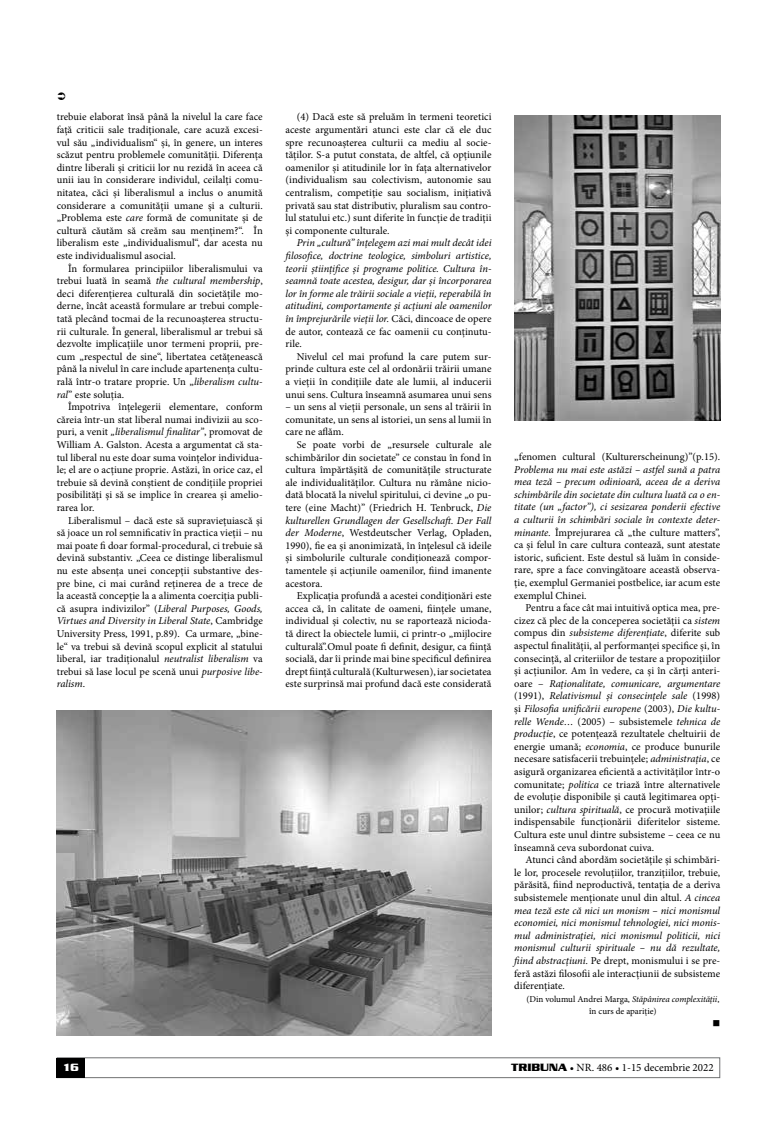
<style>
.page{position:relative;width:777px;height:1134px;background:#fff}
.page>*{position:absolute;margin:0;border:0;box-sizing:border-box;transform-origin:0 0}
.t1{font:11px "Minion Pro";color:#000}
.t2{font:700 11px "Serpentine D";color:#fff}
.t3{font:10.5px/12.6px "Minion Pro";color:#000;text-align:justify}
.t4{font:italic 10.5px/12.6px "Minion Pro";letter-spacing:-.005em;color:#000;text-align:justify}
.t5{font:10.5px "Wingdings";color:#000}
.t6{font:9px/12.6px "Minion Pro";letter-spacing:-.005em;color:#000;text-align:center}
.s1{font-style:italic}
.s2{font-style:normal}
.s3{font-family:"Serpentine D";font-weight:700}
</style>
<div class="page">
<img style="left:57px;top:710px;width:434px;height:325px">
<img style="left:514px;top:115px;width:206px;height:306px">
<div style="left:57px;top:1057px;width:663px;height:21px;border:1px solid #707172"></div>
<div style="left:57px;top:1058px;width:28px;height:20px;background:#000"></div>
<p class="t3" style="left:57px;top:111px;width:208px">trebuie elaborat însă până la nivelul la care face față criticii sale tradiționale, care acuză excesi&shy;vul său „individualism“ şi, în genere, un interes scăzut pentru problemele comunității. Diferența dintre liberali şi criticii lor nu rezidă în aceea că unii iau în considerare individul, ceilalți comu&shy;nitatea, căci şi liberalismul a inclus o anumită considerare a comunității umane şi a culturii. „Problema este <span class="s1">care</span> formă de comunitate şi de cultură căutăm să creăm sau menținem?“. În liberalism este „individualismul“, dar acesta nu este individualismul asocial.</p>
<p class="t3" style="left:57px;top:262px;width:208px;text-indent:11px">În formularea principiilor liberalismului va trebui luată în seamă <span class="s1">the cultural membership</span>, deci diferențierea culturală din societățile mo&shy;derne, încât această formulare ar trebui comple&shy;tată plecând tocmai de la recunoaşterea structu&shy;rii culturale. În general, liberalismul ar trebui să dezvolte implicațiile unor termeni proprii, pre&shy;cum „respectul de sine“, libertatea cetățenească până la nivelul în care include apartenența cultu&shy;rală într-o tratare proprie. Un „<span class="s1">liberalism cultu&shy;ral</span>” este soluția.</p>
<p class="t3" style="left:57px;top:401px;width:208px;text-indent:11px">Împotriva înțelegerii elementare, conform căreia într-un stat liberal numai indivizii au sco&shy;puri, a venit <span class="s1">„liberalismul finalitar”</span>, promovat de William A. Galston. Acesta a argumentat că sta&shy;tul liberal nu este doar suma voințelor individua&shy;le; el are o acțiune proprie. Astăzi, în orice caz, el trebuie să devină conştient de condițiile propriei posibilități şi să se implice în crearea şi amelio&shy;rarea lor.</p>
<p class="t3" style="left:57px;top:514px;width:208px;text-indent:11px">Liberalismul – dacă este să supraviețuiască şi să joace un rol semnificativ în practica vieții – nu mai poate fi doar formal-procedural, ci trebuie să devină substantiv. „Ceea ce distinge liberalismul nu este absența unei concepții substantive des&shy;pre bine, ci mai curând reținerea de a trece de la această concepție la a alimenta coerciția publi&shy;că asupra indivizilor” (<span class="s1">Liberal Purposes, Goods, Virtues and Diversity in Liberal State</span>, Cambridge University Press, 1991, p.89). Ca urmare, „bine&shy;le“ va trebui să devină scopul explicit al statului liberal, iar tradiționalul <span class="s1">neutralist liberalism</span> va trebui să lase locul pe scenă unui <span class="s1">purposive libe&shy;ralism</span>.</p>
<p class="t3" style="left:285px;top:111px;width:207px;text-indent:11px">(4) Dacă este să preluăm în termeni teoretici aceste argumentări atunci este clar că ele duc spre recunoașterea culturii ca mediu al socie&shy;tăților. S-a putut constata, de altfel, că opțiunile oamenilor şi atitudinile lor în fața alternativelor (individualism sau colectivism, autonomie sau centralism, competiție sau socialism, inițiativă privată sau stat distributiv, pluralism sau contro&shy;lul statului etc.) sunt diferite în funcție de tradiții şi componente culturale.</p>
<p class="t4" style="left:285px;top:237px;width:208px;text-indent:11px">Prin „cultură” înțelegem azi mai mult decât idei filosofice, doctrine teologice, simboluri artistice, teorii ştiințifice şi programe politice. Cultura în&shy;seamnă toate acestea, desigur, dar şi încorporarea lor în forme ale trăirii sociale a vieții, reperabilă în atitudini, comportamente şi acțiuni ale oamenilor în împrejurările vieții lor. <span class="s2">Căci, dincoace de opere de autor, contează ce fac oamenii cu conținutu&shy;rile.</span></p>
<p class="t3" style="left:285px;top:350px;width:208px;text-indent:11px">Nivelul cel mai profund la care putem sur&shy;prinde cultura este cel al ordonării trăirii umane a vieții în condițiile date ale lumii, al inducerii unui sens. Cultura înseamnă asumarea unui sens</p>
<p class="t3" style="left:285px;top:401px;width:208px">– un sens al vieții personale, un sens al trăirii în comunitate, un sens al istoriei, un sens al lumii în care ne aflăm.</p>
<p class="t3" style="left:285px;top:438px;width:208px;text-indent:11px">Se poate vorbi de „resursele culturale ale schimbărilor din societate” ce constau în fond în cultura împărtăşită de comunitățile structurate ale individualităților. Cultura nu rămâne nicio&shy;dată blocată la nivelul spiritului, ci devine „o pu&shy;tere (eine Macht)” (Friedrich H. Tenbruck, <span class="s1">Die kulturellen Grundlagen der Gesellschaft. Der Fall der Moderne</span>, Westdeutscher Verlag, Opladen, 1990), fie ea şi anonimizată, în înțelesul că ideile şi simbolurile culturale condiționează compor&shy;tamentele şi acțiunile oamenilor, fiind imanente acestora.</p>
<p class="t3" style="left:285px;top:590px;width:207px;text-indent:11px">Explicația profundă a acestei condiționări este accea că, în calitate de oameni, ființele umane, individual şi colectiv, nu se raportează nicioda&shy;tă direct la obiectele lumii, ci printr-o „mijlocire culturală”.Omul poate fi definit, desigur, ca ființă socială, dar îi prinde mai bine specificul definirea drept ființă culturală (Kulturwesen), iar societatea este surprinsă mai profund dacă este considerată</p>
<p class="t3" style="left:514px;top:450px;width:207px">„fenomen cultural (Kulturerscheinung)”(p.15).</p>
<p class="t3" style="left:514px;top:463px;width:208px"><span class="s1">Problema nu mai este astăzi – astfel sună a patra mea teză – precum odinioară, aceea de a deriva schimbările din societate din cultura luată ca o en&shy;titate (un „factor”), ci sesizarea ponderii efective a culturii în schimbări sociale în contexte deter&shy;minante.</span> Împrejurarea că „the culture matters”, ca şi felul în care cultura contează, sunt atestate istoric, suficient. Este destul să luăm în conside&shy;rare, spre a face convingătoare această observa&shy;ție, exemplul Germaniei postbelice, iar acum este exemplul Chinei.</p>
<p class="t3" style="left:514px;top:602px;width:207px;text-indent:11px">Pentru a face cât mai intuitivă optica mea, pre&shy;cizez că plec de la conceperea societății ca <span class="s1">sistem </span>compus din <span class="s1">subsisteme diferențiate</span>, diferite sub aspectul finalității, al performanței specifice şi, în consecință, al criteriilor de testare a propozițiilor şi acțiunilor. Am în vedere, ca şi în cărți anteri&shy;oare – <span class="s1">Raționalitate, comunicare, argumentare </span>(1991), <span class="s1">Relativismul şi consecințele sale</span> (1998) şi <span class="s1">Filosofia unificării europene</span> (2003), <span class="s1">Die kultu&shy;relle Wende…</span> (2005) – subsistemele <span class="s1">tehnica de producție</span>, ce potențează rezultatele cheltuirii de energie umană; <span class="s1">economia</span>, ce produce bunurile necesare satisfacerii trebuințele; <span class="s1">administrația</span>, ce asigură organizarea eficientă a activităților într-o comunitate; <span class="s1">politica</span> ce triază între alternativele de evoluție disponibile şi caută legitimarea opți&shy;unilor; <span class="s1">cultura spirituală</span>, ce procură motivațiile indispensabile funcționării diferitelor sisteme.<br>Cultura este unul dintre subsisteme – ceea ce nu înseamnă ceva subordonat cuiva.</p>
<p class="t3" style="left:514px;top:854px;width:208px;text-indent:11px">Atunci când abordăm societățile şi schimbări&shy;le lor, procesele revoluțiilor, tranzițiilor, trebuie, părăsită, fiind neproductivă, tentația de a deriva subsistemele menționate unul din altul. <span class="s1">A cincea mea teză este că nici un monism – nici monismul economiei, nici monismul tehnologiei, nici monis&shy;mul administrației, nici monismul politicii, nici monismul culturii spirituale – nu dă rezultate, fiind abstracțiuni.</span> Pe drept, monismului i se pre&shy;feră astăzi filosofii ale interacțiunii de subsisteme diferențiate.</p>
<p class="t6" style="left:526px;top:993px;width:194px">(Din volumul Andrei Marga, <span class="s1">Stăpânirea complexității</span>, în curs de apariție)</p>
<p class="t5" style="left:712px;top:1017px;width:9px">■</p>
<p class="t2" style="left:63px;top:1061px;width:18px">16</p>
<p class="t1" style="left:511px;top:1060px;width:204px"><span class="s3">TRIBUNA</span> • NR. 486 • 1-15 decembrie 2022</p>
</div>
